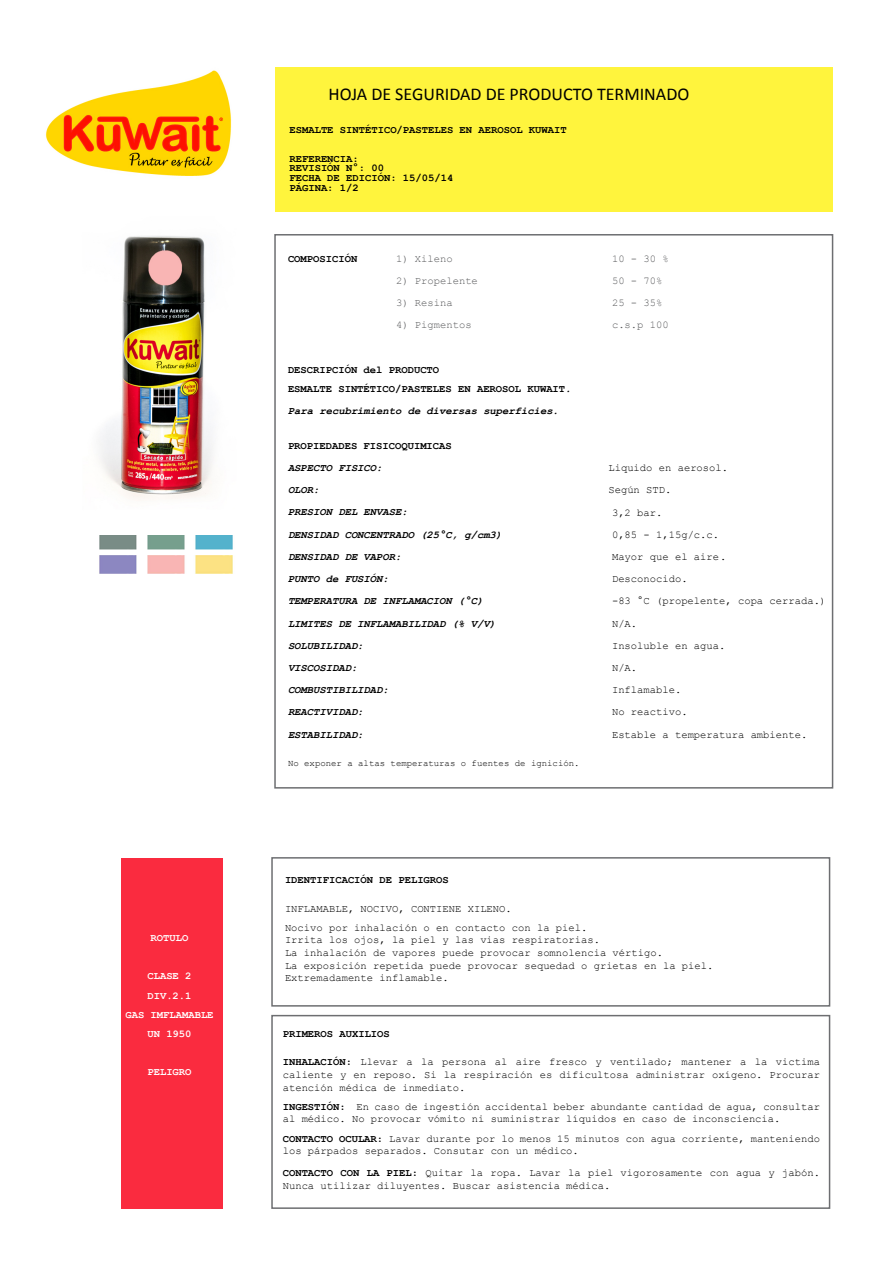
<style>
.page{position:relative;width:893px;height:1263px;background:#fff}
.page>*{position:absolute;margin:0;border:0;box-sizing:border-box;transform-origin:0 0}
.t1{font:18px "Calibri";color:#000}
.t2{font:10.5px/12.6px "Courier New";color:#000}
.t3{font:italic 700 10.5px "Courier New";color:#000}
.t4{font:700 10.5px/9.6px "Courier New";color:#000}
.t5{font:10.5px "Courier New";color:#58595b}
.t6{font:700 10.5px/19.2px "Courier New";color:#fff;text-align:center}
.t7{font:9px "Courier New";color:#000}
.s1{font-style:italic}
.s2{font-weight:700}
</style>
<div class="page">
<div style="left:121px;top:858px;width:102px;height:350px;background:#fa2b3f"></div>
<div style="left:275px;top:67px;width:557px;height:145px;background:#fff43d"></div>
<div style="left:274px;top:234px;width:559px;height:555px;border:2px solid #6d6e71"></div>
<div style="left:271px;top:857px;width:559px;height:150px;border:2px solid #6d6e71"></div>
<div style="left:271px;top:1015px;width:559px;height:194px;border:2px solid #6d6e71"></div>
<img style="left:99px;top:535px;width:134px;height:39px">
<img style="left:100px;top:236px;width:113px;height:264px">
<img style="left:45px;top:70px;width:187px;height:106px">
<p class="t6" style="left:151px;top:928px;width:39px">ROTULO</p>
<p class="t6" style="left:125px;top:966px;width:90px">CLASE 2<br>DIV.2.1<br>GAS IMFLAMABLE<br>UN 1950</p>
<p class="t6" style="left:147px;top:1062px;width:46px">PELIGRO</p>
<h1 class="t1" style="left:328px;top:82px;width:362px">HOJA DE SEGURIDAD DE PRODUCTO TERMINADO</h1>
<p class="t4" style="left:290px;top:125px;width:279px">ESMALTE SINTÉTICO/PASTELES EN AEROSOL KUWAIT</p>
<p class="t4" style="left:290px;top:153px;width:165px">REFERENCIA:<br>REVISIÓN N°: 00<br>FECHA DE EDICIÓN: 15/05/14<br>PÁGINA: 1/2</p>
<p class="t4" style="left:288px;top:253px;width:71px">COMPOSICIÓN</p>
<p class="t5" style="left:396px;top:252px;width:58px">1) Xileno</p>
<p class="t5" style="left:612px;top:252px;width:58px">10 - 30 %</p>
<p class="t5" style="left:396px;top:274px;width:83px">2) Propelente</p>
<p class="t5" style="left:612px;top:274px;width:52px">50 - 70%</p>
<p class="t5" style="left:396px;top:296px;width:58px">3) Resina</p>
<p class="t5" style="left:612px;top:296px;width:52px">25 - 35%</p>
<p class="t5" style="left:396px;top:318px;width:77px">4) Pigmentos</p>
<p class="t5" style="left:612px;top:318px;width:58px">c.s.p 100</p>
<p class="t4" style="left:288px;top:359px;width:285px;line-height:19.2px">DESCRIPCIÓN del PRODUCTO<br>ESMALTE SINTÉTICO/PASTELES EN AEROSOL KUWAIT<span class="s1">.</span></p>
<p class="t3" style="left:288px;top:404px;width:272px">Para recubrimiento de diversas superficies.</p>
<p class="t4" style="left:288px;top:440px;width:165px">PROPIEDADES FISICOQUIMICAS</p>
<p class="t3" style="left:288px;top:460px;width:96px">ASPECTO FISICO:</p>
<p class="t2" style="left:608px;top:461px;width:121px">Liquido en aerosol.</p>
<p class="t3" style="left:288px;top:483px;width:33px">OLOR:</p>
<p class="t2" style="left:608px;top:483px;width:64px">Según STD.</p>
<p class="t3" style="left:288px;top:505px;width:121px">PRESION DEL ENVASE:</p>
<p class="t2" style="left:612px;top:506px;width:52px">3,2 bar.</p>
<p class="t3" style="left:288px;top:527px;width:216px">DENSIDAD CONCENTRADO (25°C, g/cm3)</p>
<p class="t2" style="left:612px;top:528px;width:109px">0,85 - 1,15g/c.c.</p>
<p class="t3" style="left:288px;top:549px;width:115px">DENSIDAD DE VAPOR:</p>
<p class="t2" style="left:612px;top:550px;width:116px">Mayor que el aire .</p>
<p class="t3" style="left:288px;top:572px;width:102px">PUNTO de FUSIÓN:</p>
<p class="t2" style="left:612px;top:572px;width:77px">Desconocido.</p>
<p class="t3" style="left:288px;top:594px;width:197px">TEMPERATURA DE INFLAMACION (°C)</p>
<p class="t2" style="left:612px;top:594px;width:216px">-83 °C (propelente, copa cerrada.)</p>
<p class="t3" style="left:288px;top:616px;width:209px">LIMITES DE INFLAMABILIDAD (% V/V)</p>
<p class="t2" style="left:612px;top:617px;width:27px">N/A.</p>
<p class="t3" style="left:288px;top:638px;width:77px">SOLUBILIDAD:</p>
<p class="t2" style="left:612px;top:639px;width:115px">Insoluble en agua.</p>
<p class="t3" style="left:288px;top:660px;width:71px">VISCOSIDAD:</p>
<p class="t2" style="left:612px;top:661px;width:27px">N/A.</p>
<p class="t3" style="left:288px;top:683px;width:102px">COMBUSTIBILIDAD:</p>
<p class="t2" style="left:612px;top:683px;width:71px">Inflamable.</p>
<p class="t3" style="left:288px;top:705px;width:77px">REACTIVIDAD:</p>
<p class="t2" style="left:612px;top:705px;width:77px">No reactivo.</p>
<p class="t3" style="left:288px;top:727px;width:77px">ESTABILIDAD:</p>
<p class="t2" style="left:612px;top:728px;width:197px">Estable a temperatura ambiente.</p>
<p class="t7" style="left:288px;top:758px;width:293px">No exponer a altas temperaturas o fuentes de ignición.</p>
<p class="t4" style="left:285px;top:874px;width:165px">IDENTIFICACIÓN DE PELIGROS</p>
<p class="t2" style="left:285px;top:898px;width:304px;line-height:19.2px">INFLAMABLE, NOCIVO, CONTIENE XILENO.<br>Nocivo por inhalación o en contacto con la piel.</p>
<p class="t2" style="left:285px;top:933px;width:430px">Irrita los ojos, la piel y las vias respiratorias.<br>La inhalación de vapores puede provocar somnolencia vértigo.<br>La exposición repetida puede provocar sequedad o grietas en la piel.<br>Extremadamente inflamable.</p>
<p class="t4" style="left:283px;top:1028px;width:109px">PRIMEROS AUXILIOS</p>
<p class="t2" style="left:283px;top:1055px;width:539px;text-align:justify"><span class="s2">INHALACIÓN:</span> Llevar a la persona al aire fresco y ventilado; mantener a la victima caliente y en reposo. Si la respiración es dificultosa administrar oxígeno. Procurar atención médica de inmediato.</p>
<p class="t2" style="left:283px;top:1100px;width:539px"><span class="s2">INGESTIÓN:</span> En caso de ingestión accidental beber abundante cantidad de agua, consultar al médico. No provocar vómito ni suministrar líquidos en caso de inconsciencia.</p>
<p class="t2" style="left:283px;top:1131px;width:539px"><span class="s2">CONTACTO OCULAR:</span> Lavar durante por lo menos 15 minutos con agua corriente, manteniendo los párpados separados. Consutar con un médico.</p>
<p class="t2" style="left:283px;top:1166px;width:539px"><span class="s2">CONTACTO CON LA PIEL:</span> Quitar la ropa. Lavar la piel vigorosamente con agua y jabón.<br>Nunca utilizar diluyentes. Buscar asistencia médica.</p>
</div>
